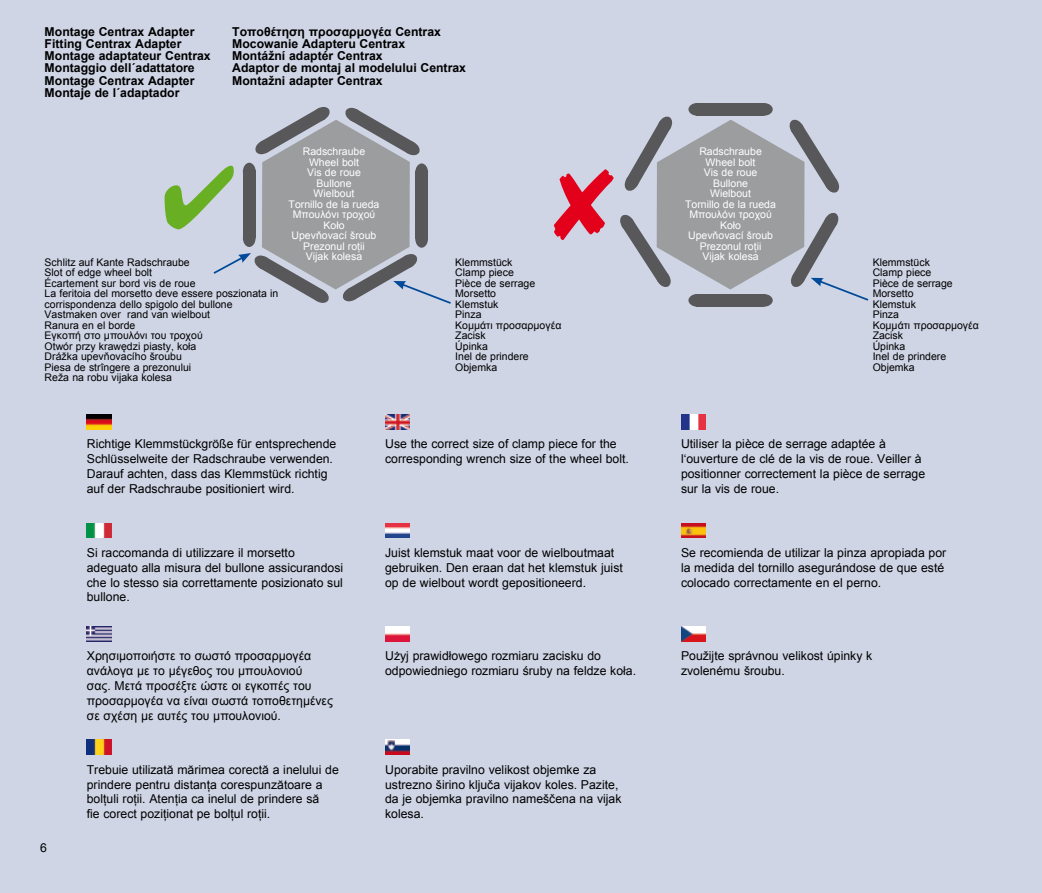
<style>
.page{position:relative;width:1042px;height:893px;background:#cfd5e5}
.page>*{position:absolute;margin:0;border:0;box-sizing:border-box;transform-origin:0 0}
.t1{font:12.25px/14.9px "Arial";color:#000}
.t2{font:700 12.25px/12.2px "Arial";color:#000}
.t3{font:10.5px/10.5px "Arial";color:#000}
.t4{font:10.5px/10.5px "Arial";color:#fff;text-align:center}
</style>
<div class="page">
<img style="left:87px;top:414px;width:25px;height:15px">
<img style="left:385px;top:414px;width:25px;height:15px">
<img style="left:681px;top:414px;width:25px;height:15px">
<img style="left:87px;top:523px;width:25px;height:15px">
<img style="left:385px;top:523px;width:25px;height:15px">
<img style="left:681px;top:523px;width:25px;height:15px">
<img style="left:87px;top:627px;width:25px;height:14px">
<img style="left:385px;top:627px;width:25px;height:14px">
<img style="left:681px;top:627px;width:25px;height:14px">
<img style="left:87px;top:740px;width:25px;height:15px">
<img style="left:385px;top:740px;width:25px;height:15px">
<div style="left:755px;top:103px;width:18px;height:13px;background:#58585a;border-radius:50%"></div>
<div style="left:688px;top:103px;width:18px;height:13px;background:#58585a;border-radius:50%"></div>
<div style="left:697px;top:103px;width:67px;height:13px;background:#58585a"></div>
<div style="left:755px;top:294px;width:18px;height:13px;background:#58585a;border-radius:50%"></div>
<svg style="left:688px;top:294px;width:18px;height:13px"></svg>
<div style="left:697px;top:294px;width:67px;height:13px;background:#58585a"></div>
<svg style="left:554px;top:115px;width:315px;height:187px"></svg>
<svg style="left:165px;top:106px;width:286px;height:198px"></svg>
<p class="t2" style="left:45px;top:26px;width:168px">Montage Centrax Adapter<br>Fitting Centrax Adapter<br>Montage adaptateur Centrax<br>Montaggio dell´adattatore<br>Montage Centrax Adapter<br>Montaje de l´adaptador</p>
<p class="t2" style="left:232px;top:26px;width:235px">Τοποθέτηση προσαρμογέα Centrax<br>Mocowanie Adapteru Centrax<br>Montážní adaptér Centrax<br>Adaptor de montaj al modelului Centrax<br>Montažni adapter Centrax</p>
<p class="t4" style="left:289px;top:147px;width:92px">Radschraube<br>Wheel bolt<br>Vis de roue<br>Bullone<br>Wielbout<br>Tornillo de la rueda<br>Μπουλόνι τροχού<br>Koło<br>Upevňovací šroub<br>Prezonul roții<br>Vijak kolesa</p>
<p class="t4" style="left:685px;top:147px;width:92px">Radschraube<br>Wheel bolt<br>Vis de roue<br>Bullone<br>Wielbout<br>Tornillo de la rueda<br>Μπουλόνι τροχού<br>Koło<br>Upevňovací šroub<br>Prezonul roții<br>Vijak kolesa</p>
<p class="t3" style="left:45px;top:258px;width:235px">Schlitz auf Kante Radschraube<br>Slot of edge wheel bolt<br>Écartement sur bord vis de roue<br>La feritoia del morsetto deve essere poszionata in corrispondenza dello spigolo del bullone<br>Vastmaken over rand van wielbout<br>Ranura en el borde<br>Εγκοπή στο μπουλόνι του τροχού<br>Otwór przy krawędzi piasty, koła<br>Drážka upevňovacího šroubu<br>Piesa de strîngere a prezonului<br>Reža na robu vijaka kolesa</p>
<p class="t3" style="left:455px;top:258px;width:108px">Klemmstück<br>Clamp piece<br>Pièce de serrage<br>Morsetto<br>Klemstuk<br>Pinza<br>Κομμάτι προσαρμογέα<br>Zacisk<br>Úpinka<br>Inel de prindere<br>Objemka</p>
<p class="t3" style="left:873px;top:258px;width:108px">Klemmstück<br>Clamp piece<br>Pièce de serrage<br>Morsetto<br>Klemstuk<br>Pinza<br>Κομμάτι προσαρμογέα<br>Zacisk<br>Úpinka<br>Inel de prindere<br>Objemka</p>
<p class="t1" style="left:87px;top:437px;width:251px">Richtige Klemmstückgröße für entsprechende Schlüsselweite der Radschraube verwenden.<br>Darauf achten, dass das Klemmstück richtig auf der Radschraube positioniert wird.</p>
<p class="t1" style="left:385px;top:436px;width:245px">Use the correct size of clamp piece for the corresponding wrench size of the wheel bolt.</p>
<p class="t1" style="left:681px;top:436px;width:246px">Utiliser la pièce de serrage adaptée à l‘ouverture de clé de la vis de roue. Veiller à positionner correctement la pièce de serrage sur la vis de roue.</p>
<p class="t1" style="left:87px;top:546px;width:258px">Si raccomanda di utilizzare il morsetto adeguato alla misura del bullone assicurandosi che lo stesso sia correttamente posizionato sul bullone.</p>
<p class="t1" style="left:385px;top:545px;width:239px">Juist klemstuk maat voor de wielboutmaat gebruiken. Den eraan dat het klemstuk juist op de wielbout wordt gepositioneerd.</p>
<p class="t1" style="left:681px;top:546px;width:267px">Se recomienda de utilizar la pinza apropiada por la medida del tornillo asegurándose de que esté colocado correctamente en el perno.</p>
<p class="t1" style="left:87px;top:649px;width:248px">Χρησιμοποιήστε το σωστό προσαρμογέα ανάλογα με το μέγεθος του μπουλονιού<br>σας. Μετά προσέξτε ώστε οι εγκοπές του προσαρμογέα να είναι σωστά τοποθετημένες σε σχέση με αυτές του μπουλονιού.</p>
<p class="t1" style="left:385px;top:649px;width:252px">Użyj prawidłowego rozmiaru zacisku do odpowiedniego rozmiaru śruby na feldze koła.</p>
<p class="t1" style="left:681px;top:649px;width:193px">Použijte správnou velikost úpinky k zvolenému šroubu.</p>
<p class="t1" style="left:40px;top:842px;width:8px">6</p>
<p class="t1" style="left:87px;top:762px;width:253px">Trebuie utilizată mărimea corectă a inelului de prindere pentru distanța corespunzătoare a bolțuli roții. Atenția ca inelul de prindere să<br>fie corect poziționat pe bolțul roții.</p>
<p class="t1" style="left:385px;top:762px;width:238px">Uporabite pravilno velikost objemke za ustrezno širino ključa vijakov koles. Pazite, da je objemka pravilno nameščena na vijak kolesa.</p>
</div>
